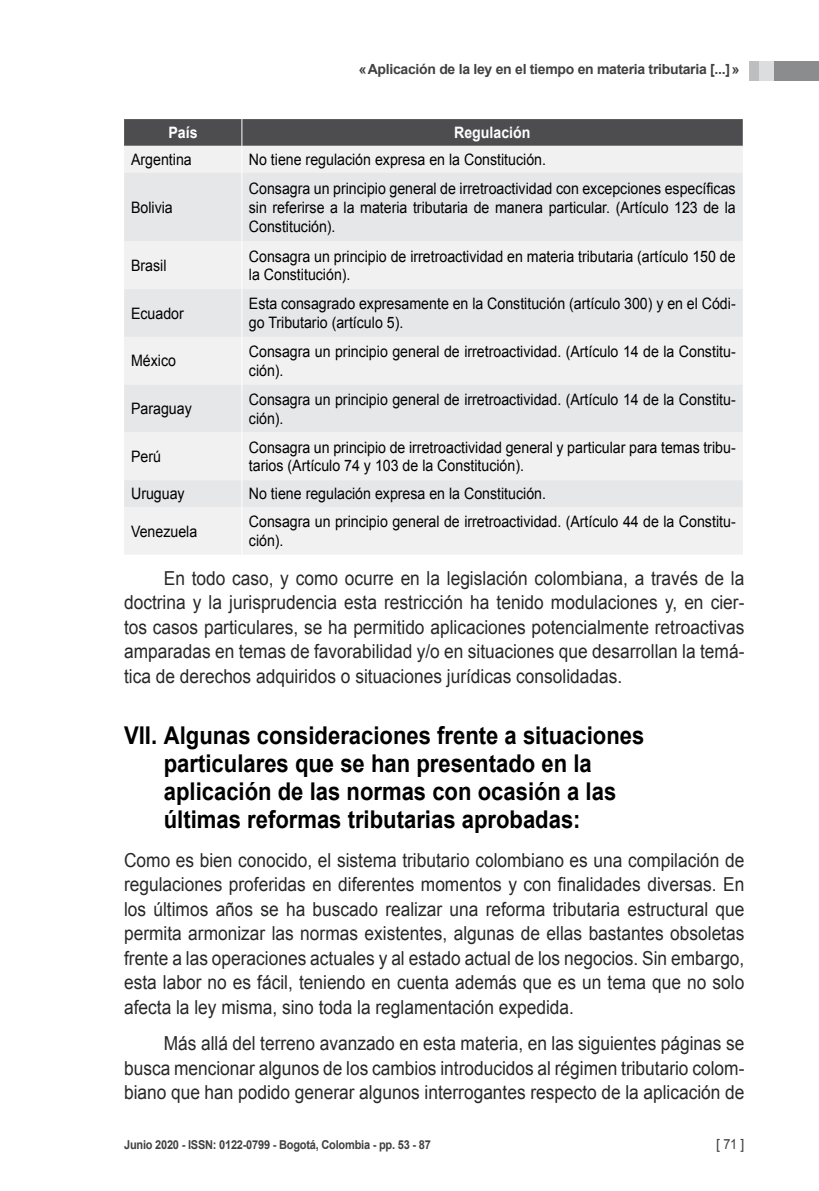
<style>
.page{position:relative;width:819px;height:1191px;background:#fff}
.page>*{position:absolute;margin:0;border:0;box-sizing:border-box;transform-origin:0 0}
.t1{font:700 24.5px/28px "Arial";color:#000;scale:.9 1}
.t2{font:19.25px/24.5px "Arial";color:#292829;text-align:justify;scale:.9 1}
.t3{font:15.75px/18.9px "Arial";color:#000;scale:.9 1}
.t4{font:700 15.75px "Arial";color:#fff;scale:.9 1}
.t5{font:700 14px "Arial";letter-spacing:-.02em;color:#414042}
.t6{font:14px "Arial";color:#414042}
.t7{font:700 12.25px "Arial";letter-spacing:-.02em;color:#414042;scale:.9 1}
</style>
<div class="page">
<div style="left:749px;top:61px;width:70px;height:20px;background:#dcddde"></div>
<div style="left:749px;top:61px;width:10px;height:20px;background:#bcbec0"></div>
<div style="left:774px;top:61px;width:45px;height:20px;background:#8a8c8e"></div>
<div style="left:124px;top:507px;width:618px;height:47px;background:#f1f1f2"></div>
<svg style="left:124px;top:173px;width:618px;height:334px;fill:#e6e7e8"></svg>
<svg style="left:124px;top:119px;width:618px;height:54px"></svg>
<hr style="left:241px;top:173px;width:1px;height:68px;background:#fff">
<hr style="left:241px;top:241px;width:1px;height:48px;background:#fff">
<hr style="left:241px;top:289px;width:1px;height:48px;background:#fff">
<hr style="left:241px;top:337px;width:1px;height:47px;background:#fff">
<hr style="left:241px;top:384px;width:1px;height:48px;background:#fff">
<hr style="left:241px;top:432px;width:1px;height:48px;background:#fff">
<svg style="left:241px;top:480px;width:1px;height:27px"></svg>
<hr style="left:241px;top:507px;width:1px;height:47px;background:#fff">
<p class="t5" style="left:358px;top:60px;width:382px">«Aplicación de la ley en el tiempo en materia tributaria [...]»</p>
<p class="t4" style="left:168px;top:122px;width:34px">País</p>
<p class="t4" style="left:454px;top:122px;width:86px">Regulación</p>
<p class="t3" style="left:131px;top:150px;width:69px">Argentina</p>
<p class="t3" style="left:249px;top:150px;width:332px">No tiene regulación expresa en la Constitución.</p>
<p class="t3" style="left:131px;top:198px;width:48px">Bolivia</p>
<p class="t3" style="left:249px;top:179px;width:542px;text-align:justify">Consagra un principio general de irretroactividad con excepciones específicas sin referirse a la materia tributaria de manera particular. (Artículo 123 de la Constitución).</p>
<p class="t3" style="left:131px;top:256px;width:41px">Brasil</p>
<p class="t3" style="left:249px;top:247px;width:542px">Consagra un principio de irretroactividad en materia tributaria (artículo 150 de la Constitución).</p>
<p class="t3" style="left:131px;top:304px;width:60px">Ecuador</p>
<p class="t3" style="left:249px;top:294px;width:542px">Esta consagrado expresamente en la Constitución (artículo 300) y en el Códi&shy;go Tributario (artículo 5).</p>
<p class="t3" style="left:131px;top:352px;width:51px">México</p>
<p class="t3" style="left:249px;top:342px;width:542px">Consagra un principio general de irretroactividad. (Artículo 14 de la Constitu&shy;ción).</p>
<p class="t3" style="left:131px;top:399px;width:69px">Paraguay</p>
<p class="t3" style="left:249px;top:390px;width:542px">Consagra un principio general de irretroactividad. (Artículo 14 de la Constitu&shy;ción).</p>
<p class="t3" style="left:131px;top:447px;width:35px">Perú</p>
<p class="t3" style="left:249px;top:438px;width:542px">Consagra un principio de irretroactividad general y particular para temas tribu&shy;tarios (Artículo 74 y 103 de la Constitución).</p>
<p class="t3" style="left:131px;top:484px;width:61px">Uruguay</p>
<p class="t3" style="left:249px;top:484px;width:332px">No tiene regulación expresa en la Constitución.</p>
<p class="t3" style="left:131px;top:521px;width:75px">Venezuela</p>
<p class="t3" style="left:249px;top:512px;width:542px">Consagra un principio general de irretroactividad. (Artículo 44 de la Constitu&shy;ción).</p>
<p class="t2" style="left:124px;top:566px;width:690px;text-indent:40px">En todo caso, y como ocurre en la legislación colombiana, a través de la doctrina y la jurisprudencia esta restricción ha tenido modulaciones y, en cier&shy;tos casos particulares, se ha permitido aplicaciones potencialmente retroactivas amparadas en temas de favorabilidad y/o en situaciones que desarrollan la temá&shy;tica de derechos adquiridos o situaciones jurídicas consolidadas.</p>
<p class="t1" style="left:164px;top:722px;width:535px;text-indent:-40px">VII. Algunas consideraciones frente a situaciones particulares que se han presentado en la aplicación de las normas con ocasión a las últimas reformas tributarias aprobadas:</p>
<p class="t2" style="left:124px;top:848px;width:690px">Como es bien conocido, el sistema tributario colombiano es una compilación de regulaciones proferidas en diferentes momentos y con finalidades diversas. En los últimos años se ha buscado realizar una reforma tributaria estructural que permita armonizar las normas existentes, algunas de ellas bastantes obsoletas frente a las operaciones actuales y al estado actual de los negocios. Sin embargo, esta labor no es fácil, teniendo en cuenta además que es un tema que no solo afecta la ley misma, sino toda la reglamentación expedida.</p>
<p class="t2" style="left:124px;top:1031px;width:690px;text-indent:40px">Más allá del terreno avanzado en esta materia, en las siguientes páginas se busca mencionar algunos de los cambios introducidos al régimen tributario colom&shy;biano que han podido generar algunos interrogantes respecto de la aplicación de</p>
<p class="t7" style="left:124px;top:1136px;width:342px">Junio 2020 - ISSN: 0122-0799 - Bogotá, Colombia - pp. 53 - 87</p>
<p class="t6" style="left:716px;top:1134px;width:30px">[71]</p>
</div>
